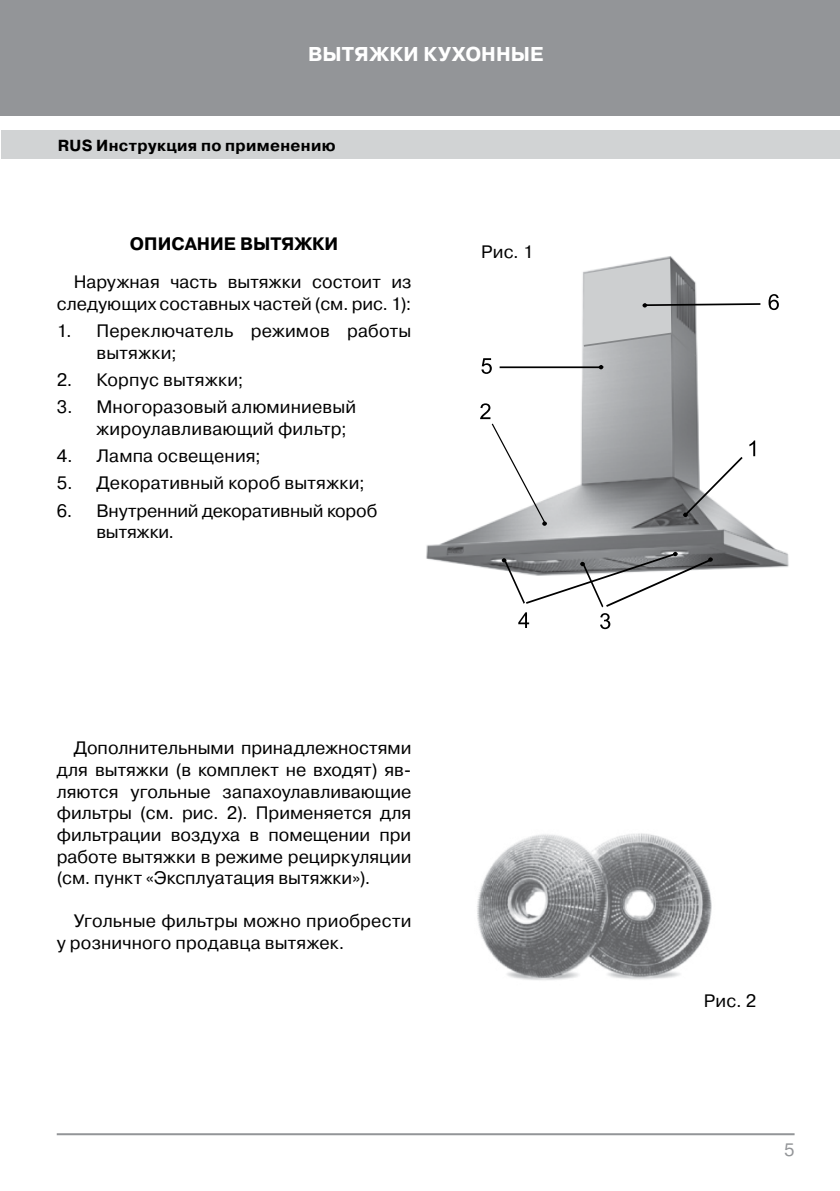
<style>
.page{position:relative;width:840px;height:1191px;background:#fff}
.page>*{position:absolute;margin:0;border:0;box-sizing:border-box;transform-origin:0 0}
.t1{font:700 20px "Pragmatica C";letter-spacing:.005em;color:#fff}
.t2{font:18px/21.6px "Pragmatica C";letter-spacing:.005em;color:#000}
.t3{font:700 18px "Pragmatica C";color:#000}
.t4{font:18px "Pragmatica C";color:#939598}
.t5{font:700 16px "Pragmatica C";letter-spacing:.02em;color:#000}
</style>
<div class="page">
<div style="left:0;top:0;width:839px;height:116px;background:#939598"></div>
<div style="left:1px;top:130px;width:838px;height:29px;background:#d1d3d4"></div>
<hr style="left:57px;top:1133px;width:737px;height:2px;background:#939598">
<img style="left:426px;top:256px;width:363px;height:315px">
<svg style="left:749px;top:440px;width:5px;height:16px"></svg>
<svg style="left:768px;top:294px;width:10px;height:16px"></svg>
<svg style="left:481px;top:358px;width:10px;height:16px"></svg>
<svg style="left:682px;top:457px;width:60px;height:60px"></svg>
<hr style="left:499px;top:366px;width:102px;height:2px;background:#000">
<img style="left:477px;top:833px;width:235px;height:147px">
<svg style="left:480px;top:403px;width:66px;height:123px"></svg>
<svg style="left:598px;top:365px;width:5px;height:4px"></svg>
<svg style="left:583px;top:259px;width:177px;height:97px"></svg>
<svg style="left:501px;top:551px;width:212px;height:78px"></svg>
<p class="t1" style="left:308px;top:43px;width:236px">ВЫТЯЖКИ КУХОННЫЕ</p>
<p class="t5" style="left:58px;top:136px;width:279px">RUS Инструкция по применению</p>
<p class="t3" style="left:130px;top:233px;width:210px">ОПИСАНИЕ ВЫТЯЖКИ</p>
<p class="t2" style="left:57px;top:271px;width:356px;text-align:right">Наружная часть вытяжки состоит из следующих составных частей (см. рис. 1):</p>
<p class="t2" style="left:96px;top:320px;width:316px;text-indent:-40px">1. Переключатель режимов работы вытяжки;</p>
<p class="t2" style="left:57px;top:369px;width:188px">2. Корпус вытяжки;</p>
<p class="t2" style="left:96px;top:396px;width:261px;text-indent:-40px">3. Многоразовый алюминиевый жироулавливающий фильтр;</p>
<p class="t2" style="left:57px;top:445px;width:205px">4. Лампа освещения;</p>
<p class="t2" style="left:57px;top:472px;width:309px">5. Декоративный короб вытяжки;</p>
<p class="t2" style="left:96px;top:500px;width:282px;text-indent:-40px">6. Внутренний декоративный короб вытяжки.</p>
<p class="t2" style="left:481px;top:241px;width:54px">Рис. 1</p>
<p class="t2" style="left:57px;top:737px;width:356px;text-align:justify;text-indent:17px">Дополнительными принадлежностями для вытяжки (в комплект не входят) яв&shy;ляются угольные запахоулавливающие фильтры (см. рис. 2). Применяется для фильтрации воздуха в помещении при работе вытяжки в режиме рециркуляции (см. пункт «Эксплуатация вытяжки»).</p>
<p class="t2" style="left:57px;top:910px;width:356px;text-indent:17px">Угольные фильтры можно приобрести у розничного продавца вытяжек.</p>
<p class="t2" style="left:703px;top:989px;width:54px">Рис. 2</p>
<p class="t4" style="left:783px;top:1139px;width:12px">5</p>
</div>
